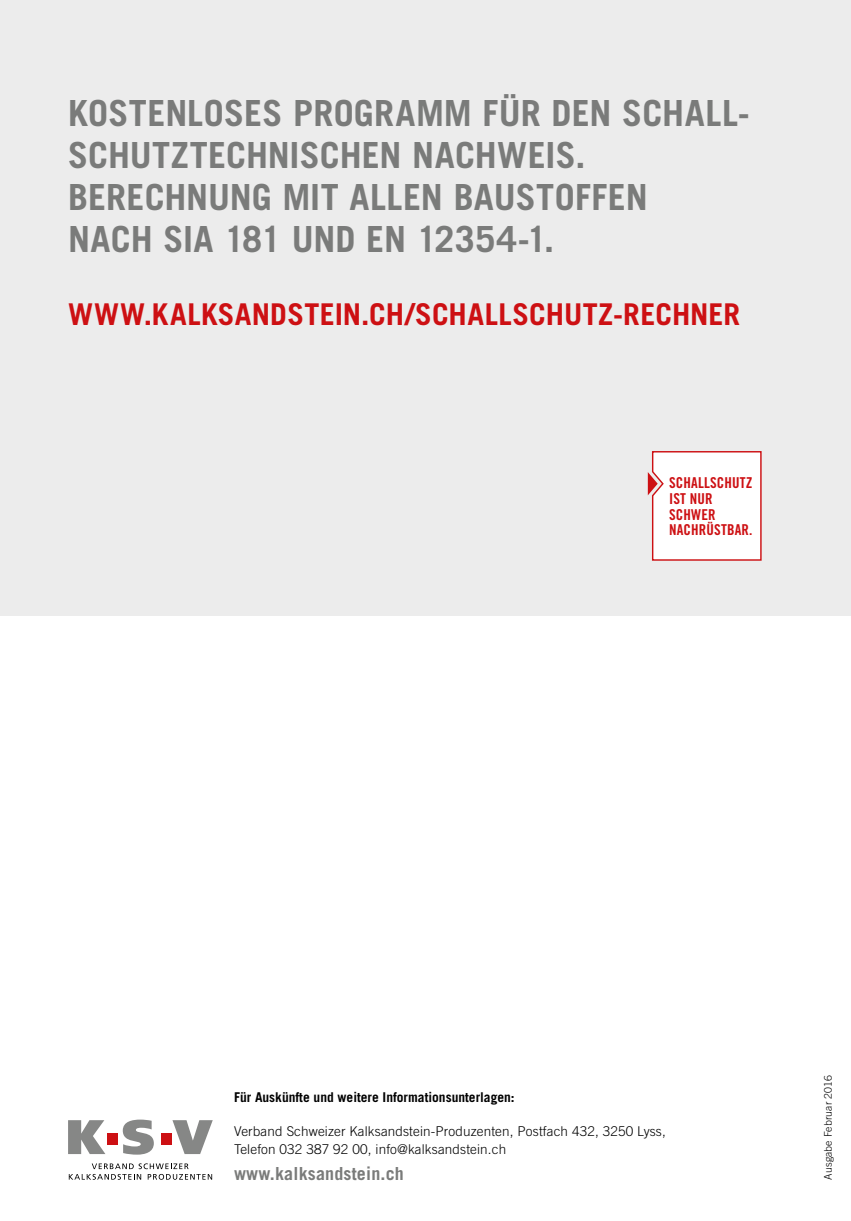
<style>
.page{position:relative;width:851px;height:1221px;background:#fff}
.page>*{position:absolute;margin:0;border:0;box-sizing:border-box;transform-origin:0 0}
.t1{font:700 36px/42px "Trade Gothic";color:#7a7b7a}
.t2{font:700 30px "Trade Gothic";letter-spacing:.005em;color:#cd1013}
.t3{font:700 18px "Trade Gothic";letter-spacing:.01em;color:#7a7b7a}
.t4{font:15px/15.8px "Trade Gothic Bold Cond Twenty";letter-spacing:.01em;color:#cd1013}
.t5{font:300 13.5px/18px "Trade Gothic";letter-spacing:.01em;color:#000}
.t6{font:700 13.5px "Trade Gothic";color:#000}
.t7{font:300 10.5px "Trade Gothic";letter-spacing:.01em;color:#000}
</style>
<div class="page">
<div style="left:0;top:0;width:850px;height:615px;background:#ececec"></div>
<svg style="left:68px;top:1120px;width:37px;height:33px"></svg>
<svg style="left:123px;top:1119px;width:31px;height:35px"></svg>
<svg style="left:172px;top:1120px;width:41px;height:33px"></svg>
<div style="left:107px;top:1132px;width:11px;height:12px;background:#cd1013"></div>
<div style="left:161px;top:1132px;width:11px;height:12px;background:#cd1013"></div>
<svg style="left:69px;top:1163px;width:143px;height:16px"></svg>
<svg style="left:647px;top:451px;width:115px;height:110px;background:#fbefef"></svg>
<p class="t1" style="left:68px;top:91px;width:683px">KOSTENLOSES PROGRAMM FÜR DEN SCHALL-<br>SCHUTZTECHNISCHEN NACHWEIS.<br>BERECHNUNG MIT ALLEN BAUSTOFFEN<br>NACH SIA 181 UND EN 12354-1.</p>
<p class="t2" style="left:68px;top:296px;width:673px">WWW.KALKSANDSTEIN.CH/SCHALLSCHUTZ-RECHNER</p>
<p class="t4" style="left:669px;top:474px;width:85px">SCHALLSCHUTZ<br>IST NUR<br>SCHWER<br>NACHRÜSTBAR.</p>
<p class="t6" style="left:234px;top:1089px;width:282px">Für Auskünfte und weitere Informationsunterlagen:</p>
<p class="t5" style="left:234px;top:1121px;width:433px">Verband Schweizer Kalksandstein-Produzenten, Postfach 432, 3250 Lyss,<br>Telefon 032 387 92 00, info@kalksandstein.ch</p>
<p class="t3" style="left:234px;top:1162px;width:171px">www.kalksandstein.ch</p>
<p class="t7" style="left:821px;top:1179px;width:106px;rotate:-90deg">Ausgabe Februar 2016</p>
</div>
